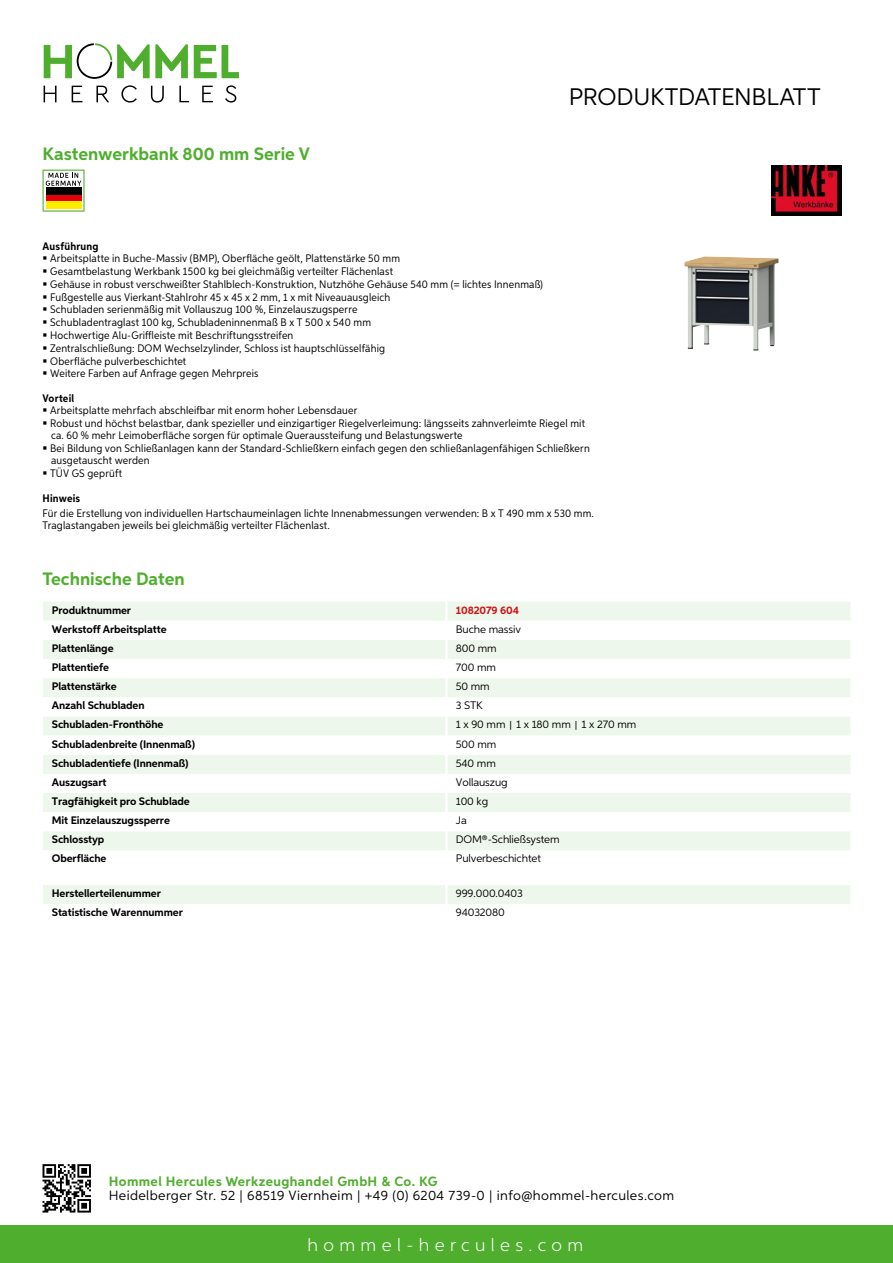
<style>
.page{position:relative;width:893px;height:1263px;background:#fff}
.page>*{position:absolute;margin:0;border:0;box-sizing:border-box;transform-origin:0 0}
.t1{font:24px "Aspira";letter-spacing:-.01em;color:#000}
.t2{font:700 18px "Aspira";color:#50ae2f}
.t3{font:300 18px "Aspira";letter-spacing:.3em;color:#fff}
.t4{font:13.5px "Aspira";letter-spacing:.03em;color:#000}
.t5{font:700 13.5px "Aspira";letter-spacing:.03em;color:#50ae2f}
.t6{font:10.95px/12.8px "Aspira Nar";letter-spacing:.015em;color:#000}
.t7{font:700 10.95px "Aspira";letter-spacing:-.01em;color:#000}
.t8{font:10.95px "Aspira";letter-spacing:-.01em;color:#000}
.t9{font:700 10.95px "Aspira Nar";letter-spacing:.02em;color:#000}
.t10{font:700 10.95px "Aspira";letter-spacing:-.01em;color:#cd1013}
.s1{font-family:"Wuerth Global";font-size:10.5px}
</style>
<div class="page">
<div style="left:0;top:1226px;width:893px;height:37px;background:#50ae2f"></div>
<svg style="left:43px;top:1164px;width:48px;height:48px"></svg>
<svg style="left:194px;top:45px;width:45px;height:33px"></svg>
<svg style="left:44px;top:43px;width:144px;height:36px"></svg>
<svg style="left:44px;top:86px;width:13px;height:16px"></svg>
<svg style="left:72px;top:86px;width:10px;height:16px"></svg>
<svg style="left:96px;top:86px;width:13px;height:16px"></svg>
<svg style="left:121px;top:85px;width:16px;height:18px"></svg>
<svg style="left:151px;top:86px;width:13px;height:17px"></svg>
<svg style="left:179px;top:86px;width:10px;height:16px"></svg>
<svg style="left:202px;top:86px;width:11px;height:16px"></svg>
<svg style="left:225px;top:85px;width:11px;height:18px"></svg>
<div style="left:43px;top:602px;width:807px;height:19px;background:#eef7eb"></div>
<svg style="left:43px;top:640px;width:807px;height:210px;fill:#eef7eb"></svg>
<hr style="left:445px;top:602px;width:3px;height:19px;background:#fff">
<hr style="left:445px;top:640px;width:3px;height:19px;background:#fff">
<hr style="left:445px;top:659px;width:3px;height:19px;background:#fff">
<hr style="left:445px;top:678px;width:3px;height:19px;background:#fff">
<hr style="left:445px;top:697px;width:3px;height:19px;background:#fff">
<hr style="left:445px;top:716px;width:3px;height:20px;background:#fff">
<hr style="left:445px;top:736px;width:3px;height:19px;background:#fff">
<hr style="left:445px;top:755px;width:3px;height:19px;background:#fff">
<hr style="left:445px;top:774px;width:3px;height:19px;background:#fff">
<hr style="left:445px;top:793px;width:3px;height:19px;background:#fff">
<hr style="left:445px;top:812px;width:3px;height:19px;background:#fff">
<hr style="left:445px;top:831px;width:3px;height:19px;background:#fff">
<div style="left:43px;top:885px;width:807px;height:19px;background:#eef7eb"></div>
<svg style="left:43px;top:170px;width:42px;height:42px"></svg>
<div style="left:46px;top:194px;width:35px;height:7px;background:#e3000b"></div>
<div style="left:46px;top:188px;width:35px;height:7px;background:#000"></div>
<div style="left:46px;top:201px;width:35px;height:7px;background:#ffed00"></div>
<img style="left:684px;top:256px;width:95px;height:95px">
<img style="left:772px;top:166px;width:70px;height:50px">
<h2 class="t2" style="left:43px;top:142px;width:269px">Kastenwerkbank 800 mm Serie V</h2>
<h1 class="t1" style="left:569px;top:82px;width:253px">Produktdatenblatt</h1>
<p class="t9" style="left:43px;top:239px;width:58px">Ausführung</p>
<p class="t6" style="left:50px;top:252px;width:494px">Arbeitsplatte in Buche-Massiv (BMP), Oberfläche geölt, Plattenstärke 50 mm<br>Gesamtbelastung Werkbank 1500 kg bei gleichmäßig verteilter Flächenlast<br>Gehäuse in robust verschweißter Stahlblech-Konstruktion, Nutzhöhe Gehäuse 540 mm (= lichtes Innenmaß)<br>Fußgestelle aus Vierkant-Stahlrohr 45 x 45 x 2 mm, 1 x mit Niveauausgleich<br>Schubladen serienmäßig mit Vollauszug 100 %, Einzelauszugsperre<br>Schubladentraglast 100 kg, Schubladeninnenmaß B x T 500 x 540 mm<br>Hochwertige Alu-Griffleiste mit Beschriftungsstreifen<br>Zentralschließung: DOM Wechselzylinder, Schloss ist hauptschlüsselfähig<br>Oberfläche pulverbeschichtet<br>Weitere Farben auf Anfrage gegen Mehrpreis</p>
<p class="t9" style="left:43px;top:391px;width:33px">Vorteil</p>
<p class="t6" style="left:50px;top:404px;width:541px">Arbeitsplatte mehrfach abschleifbar mit enorm hoher Lebensdauer<br>Robust und höchst belastbar, dank spezieller und einzigartiger Riegelverleimung: längsseits zahnverleimte Riegel mit ca. 60 % mehr Leimoberfläche sorgen für optimale Queraussteifung und Belastungswerte<br>Bei Bildung von Schließanlagen kann der Standard-Schließkern einfach gegen den schließanlagenfähigen Schließkern ausgetauscht werden<br>TÜV GS geprüft</p>
<p class="t9" style="left:43px;top:491px;width:39px">Hinweis</p>
<p class="t6" style="left:43px;top:507px;width:553px;line-height:12px">Für die Erstellung von individuellen Hartschaumeinlagen lichte Innenabmessungen verwenden: B x T 490 mm x 530 mm.<br>Traglastangaben jeweils bei gleichmäßig verteilter Flächenlast.</p>
<h2 class="t2" style="left:43px;top:567px;width:144px">Technische Daten</h2>
<p class="t7" style="left:52px;top:603px;width:81px">Produktnummer</p>
<p class="t10" style="left:456px;top:603px;width:65px">1082079 604</p>
<p class="t7" style="left:52px;top:622px;width:116px">Werkstoff Arbeitsplatte</p>
<p class="t8" style="left:456px;top:622px;width:67px">Buche massiv</p>
<p class="t7" style="left:52px;top:641px;width:63px">Plattenlänge</p>
<p class="t8" style="left:456px;top:641px;width:42px">800 mm</p>
<p class="t7" style="left:52px;top:660px;width:59px">Plattentiefe</p>
<p class="t8" style="left:456px;top:660px;width:42px">700 mm</p>
<p class="t7" style="left:52px;top:680px;width:67px">Plattenstärke</p>
<p class="t8" style="left:456px;top:680px;width:35px">50 mm</p>
<p class="t7" style="left:52px;top:699px;width:94px">Anzahl Schubladen</p>
<p class="t8" style="left:456px;top:699px;width:22px">3 STK</p>
<p class="t7" style="left:52px;top:718px;width:113px">Schubladen-Fronthöhe</p>
<p class="t8" style="left:456px;top:718px;width:182px">1 x 90 mm <span class="s1">|</span> 1 x 180 mm <span class="s1">|</span> 1 x 270 mm</p>
<p class="t7" style="left:52px;top:737px;width:145px">Schubladenbreite (Innenmaß)</p>
<p class="t8" style="left:456px;top:737px;width:42px">500 mm</p>
<p class="t7" style="left:52px;top:756px;width:138px">Schubladentiefe (Innenmaß)</p>
<p class="t8" style="left:456px;top:756px;width:42px">540 mm</p>
<p class="t7" style="left:52px;top:775px;width:56px">Auszugsart</p>
<p class="t8" style="left:456px;top:775px;width:53px">Vollauszug</p>
<p class="t7" style="left:52px;top:794px;width:139px">Tragfähigkeit pro Schublade</p>
<p class="t8" style="left:456px;top:794px;width:34px">100 kg</p>
<p class="t7" style="left:52px;top:813px;width:120px">Mit Einzelauszugssperre</p>
<p class="t8" style="left:456px;top:814px;width:13px">Ja</p>
<p class="t7" style="left:52px;top:833px;width:54px">Schlosstyp</p>
<p class="t8" style="left:456px;top:833px;width:105px">DOM®-Schließsystem</p>
<p class="t7" style="left:52px;top:852px;width:56px">Oberfläche</p>
<p class="t8" style="left:456px;top:852px;width:87px">Pulverbeschichtet</p>
<p class="t7" style="left:52px;top:886px;width:111px">Herstellerteilenummer</p>
<p class="t8" style="left:456px;top:886px;width:69px">999.000.0403</p>
<p class="t7" style="left:52px;top:905px;width:132px">Statistische Warennummer</p>
<p class="t8" style="left:456px;top:905px;width:51px">94032080</p>
<p class="t5" style="left:109px;top:1172px;width:330px">Hommel Hercules Werkzeughandel GmbH &amp; Co. KG</p>
<p class="t4" style="left:109px;top:1187px;width:567px">Heidelberger Str. 52 | 68519 Viernheim | +49 (0) 6204 739-0 | info@hommel-hercules.com</p>
<h2 class="t3" style="left:307px;top:1234px;width:277px">hommel-hercules.com</h2>
</div>
